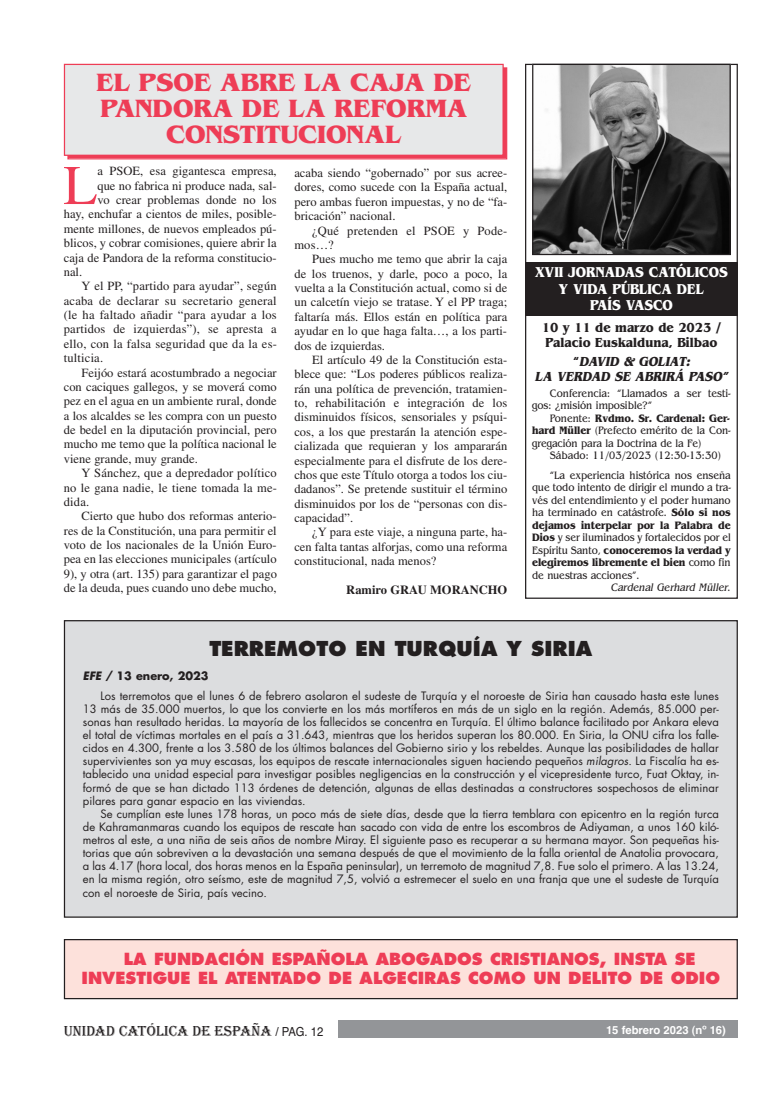
<style>
.page{position:relative;width:784px;height:1102px;background:#fff}
.page>*{position:absolute;margin:0;border:0;box-sizing:border-box;transform-origin:0 0}
.t1{font:55.88px "Times";color:#ee3d56}
.t2{font:700 26.25px/26.2px "Benguiat";color:#ee3d56;text-align:center}
.t3{font:800 20px "Futura Std";color:#231f20}
.t4{font:800 16.25px/18.8px "Futura Std";color:#ee3d56}
.t5{font:700 15px/16.2px "Benguiat";color:#fff;text-align:center;scale:.88 1}
.t6{font:15px "Algerian D";color:#231f20}
.t7{font:700 13.75px/15px "Benguiat";color:#231f20;scale:.88 1}
.t8{font:italic 700 13.75px/15px "Benguiat";color:#231f20;text-align:center;scale:.88 1}
.t9{font:12.5px/14.4px "Times";color:#231f20;text-align:justify}
.t10{font:700 12.5px "Times";color:#231f20}
.t11{font:11.25px/13.1px "Futura Std";letter-spacing:.005em;color:#231f20;text-align:justify}
.t12{font:11.25px/12.5px "Benguiat";letter-spacing:-.005em;color:#231f20;scale:.88 1}
.t13{font:700 11.25px "Benguiat";letter-spacing:-.005em;color:#231f20;scale:.88 1}
.t14{font:italic 11.25px "Benguiat";color:#231f20;scale:.88 1}
.t15{font:700 11.25px "Helvetica";color:#fff}
.s1{font-style:normal}
.s2{font-weight:700}
.s3{font-weight:400}
.s4{font-weight:700;font-style:italic}
.s5{font-style:italic}
.s6{font-family:"Helvetica";font-size:12.5px}
</style>
<div class="page">
<div style="left:67px;top:67px;width:440px;height:92px;border:1px solid #ee3d56"></div>
<div style="left:338px;top:1020px;width:399px;height:18px;background:#939598"></div>
<div style="left:65px;top:65px;width:437px;height:90px;background:#e7e8e9"></div>
<div style="left:64px;top:64px;width:439px;height:92px;border:1px solid #ee3d56"></div>
<div style="left:64px;top:940px;width:672px;height:59px;background:#fde1db"></div>
<div style="left:64px;top:939px;width:673px;height:60px;border:1px solid #231f20"></div>
<div style="left:524px;top:64px;width:213px;height:535px;border:1px solid #231f20"></div>
<div style="left:524px;top:262px;width:213px;height:53px;background:#231f20"></div>
<img style="left:533px;top:66px;width:195px;height:187px">
<div style="left:531px;top:64px;width:199px;height:191px;border:1px solid #231f20"></div>
<div style="left:64px;top:621px;width:672px;height:296px;background:#dcdddf"></div>
<h2 class="t2" style="left:96px;top:72px;width:376px">EL PSOE ABRE LA CAJA DE<br>PANDORA DE LA REFORMA<br>CONSTITUCIONAL</h2>
<h1 class="t1" style="left:63px;top:165px;width:36px">L</h1>
<p class="t9" style="left:97px;top:165px;width:181px">a PSOE, esa gigantesca empresa,</p>
<p class="t9" style="left:97px;top:179px;width:181px">que no fabrica ni produce nada, sal-</p>
<p class="t9" style="left:97px;top:194px;width:181px">vo crear problemas donde no los</p>
<p class="t9" style="left:64px;top:208px;width:214px">hay, enchufar a cientos de miles, posible-</p>
<p class="t9" style="left:64px;top:223px;width:214px">mente millones, de nuevos empleados pú-</p>
<p class="t9" style="left:64px;top:237px;width:214px">blicos, y cobrar comisiones, quiere abrir la</p>
<p class="t9" style="left:64px;top:251px;width:214px">caja de Pandora de la reforma constitucio-</p>
<p class="t9" style="left:64px;top:266px;width:20px">nal.</p>
<p class="t9" style="left:81px;top:280px;width:196px">Y el PP, “partido para ayudar”, según</p>
<p class="t9" style="left:64px;top:294px;width:214px">acaba de declarar su secretario general</p>
<p class="t9" style="left:64px;top:309px;width:214px">(le ha faltado añadir “para ayudar a los</p>
<p class="t9" style="left:64px;top:323px;width:214px">partidos de izquierdas”), se apresta a</p>
<p class="t9" style="left:64px;top:338px;width:214px">ello, con la falsa seguridad que da la es-</p>
<p class="t9" style="left:64px;top:352px;width:41px">tulticia.</p>
<p class="t9" style="left:81px;top:366px;width:196px">Feijóo estará acostumbrado a negociar</p>
<p class="t9" style="left:64px;top:381px;width:214px">con caciques gallegos, y se moverá como</p>
<p class="t9" style="left:64px;top:395px;width:214px">pez en el agua en un ambiente rural, donde</p>
<p class="t9" style="left:64px;top:409px;width:214px">a los alcaldes se les compra con un puesto</p>
<p class="t9" style="left:64px;top:424px;width:214px">de bedel en la diputación provincial, pero</p>
<p class="t9" style="left:64px;top:438px;width:214px">mucho me temo que la política nacional le</p>
<p class="t9" style="left:64px;top:453px;width:135px">viene grande, muy grande.</p>
<p class="t9" style="left:81px;top:467px;width:196px">Y Sánchez, que a depredador político</p>
<p class="t9" style="left:64px;top:481px;width:214px">no le gana nadie, le tiene tomada la me-</p>
<p class="t9" style="left:64px;top:496px;width:27px">dida.</p>
<p class="t9" style="left:81px;top:510px;width:196px">Cierto que hubo dos reformas anterio-</p>
<p class="t9" style="left:64px;top:524px;width:214px">res de la Constitución, una para permitir el</p>
<p class="t9" style="left:64px;top:539px;width:214px">voto de los nacionales de la Unión Euro-</p>
<p class="t9" style="left:64px;top:553px;width:214px">pea en las elecciones municipales (artículo</p>
<p class="t9" style="left:64px;top:568px;width:214px">9), y otra (art. 135) para garantizar el pago</p>
<p class="t9" style="left:64px;top:582px;width:214px">de la deuda, pues cuando uno debe mucho,</p>
<p class="t9" style="left:294px;top:167px;width:214px">acaba siendo “gobernado” por sus acree&shy;dores, como sucede con la España actual, pero ambas fueron impuestas, y no de “fa&shy;bricación” nacional.</p>
<p class="t9" style="left:294px;top:224px;width:214px;text-indent:18px">¿Qué pretenden el PSOE y Pode&shy;mos…?</p>
<p class="t9" style="left:294px;top:253px;width:214px;text-indent:18px">Pues mucho me temo que abrir la caja de los truenos, y darle, poco a poco, la vuelta a la Constitución actual, como si de un calcetín viejo se tratase. Y el PP traga; faltaría más. Ellos están en política para ayudar en lo que haga falta…, a los parti&shy;dos de izquierdas.</p>
<p class="t9" style="left:294px;top:354px;width:214px;text-indent:18px">El artículo 49 de la Constitución esta&shy;blece que: “Los poderes públicos realiza&shy;rán una política de prevención, tratamien&shy;to, rehabilitación e integración de los disminuidos físicos, sensoriales y psíqui&shy;cos, a los que prestarán la atención espe&shy;cializada que requieran y los ampararán especialmente para el disfrute de los dere&shy;chos que este Título otorga a todos los ciu&shy;dadanos”. Se pretende sustituir el término disminuidos por los de “personas con dis&shy;capacidad”.</p>
<p class="t9" style="left:294px;top:526px;width:214px;text-indent:18px">¿Y para este viaje, a ninguna parte, ha&shy;cen falta tantas alforjas, como una reforma constitucional, nada menos?</p>
<p class="t10" style="left:346px;top:585px;width:162px">Ramiro GRAU MORANCHO</p>
<p class="t5" style="left:534px;top:266px;width:220px">XVII JORNADAS CATÓLICOS<br>Y VIDA PÚBLICA DEL<br>PAÍS VASCO</p>
<p class="t7" style="left:541px;top:321px;width:205px">10 y 11 de marzo de 2023 /<br>Palacio Euskalduna, Bilbao</p>
<p class="t8" style="left:534px;top:355px;width:223px"><span class="s1">“</span> DAVID &amp; GOLIAT:<br>LA VERDAD SE ABRIRÁ PASO”</p>
<p class="t12" style="left:531px;top:388px;width:227px;text-indent:18px">Conferencia: “Llamados a ser testi&shy;gos: ¿misión imposible?”</p>
<p class="t12" style="left:531px;top:413px;width:227px;text-align:justify;text-indent:18px">Ponente: <span class="s2">Rvdmo. Sr. Cardenal: Ger&shy;hard Müller</span> (Prefecto emérito de la Con&shy;gregación para la Doctrina de la Fe)</p>
<p class="t12" style="left:549px;top:447px;width:207px;line-height:19.6px">Sábado: 11/03/2023 (12:30-13:30) “La experiencia histórica nos enseña</p>
<p class="t12" style="left:531px;top:482px;width:227px">que todo intento de dirigir el mundo a tra-</p>
<p class="t12" style="left:531px;top:495px;width:227px">vés del entendimiento y el poder humano</p>
<p class="t12" style="left:531px;top:507px;width:227px">ha terminado en catástrofe. <span class="s2">Sólo si nos</span></p>
<p class="t13" style="left:531px;top:521px;width:227px">dejamos interpelar por la Palabra de</p>
<p class="t12" style="left:531px;top:532px;width:227px"><span class="s2">Dios</span> y ser iluminados y fortalecidos por el</p>
<p class="t13" style="left:531px;top:546px;width:227px"><span class="s3">Espíritu Santo,</span> conoceremos la verdad y</p>
<p class="t13" style="left:531px;top:558px;width:227px">elegiremos libremente el bien <span class="s3">como fin</span></p>
<p class="t12" style="left:531px;top:570px;width:124px">de nuestras acciones”.</p>
<p class="t14" style="left:610px;top:583px;width:138px">Cardenal Gerhard Müller<span class="s1">.</span></p>
<h3 class="t3" style="left:209px;top:637px;width:384px">TERREMOTO EN TURQUÍA Y SIRIA</h3>
<p class="t11" style="left:100px;top:666px;width:619px;line-height:20.2px;text-indent:-18px"><span class="s4">EFE /</span> <span class="s2">13 enero, 2023<br></span>Los terremotos que el lunes 6 de febrero asolaron el sudeste de Turquía y el noroeste de Siria han causado hasta este lunes</p>
<p class="t11" style="left:83px;top:703px;width:637px">13 más de 35.000 muertos, lo que los convierte en los más mortíferos en más de un siglo en la región. Además, 85.000 per&shy;sonas han resultado heridas. La mayoría de los fallecidos se concentra en Turquía. El último balance facilitado por Ankara eleva el total de víctimas mortales en el país a 31.643, mientras que los heridos superan los 80.000. En Siria, la ONU cifra los falle&shy;cidos en 4.300, frente a los 3.580 de los últimos balances del Gobierno sirio y los rebeldes. Aunque las posibilidades de hallar supervivientes son ya muy escasas, los equipos de rescate internacionales siguen haciendo pequeños <span class="s5">milagros</span>. La Fiscalía ha es&shy;tablecido una unidad especial para investigar posibles negligencias en la construcción y el vicepresidente turco, Fuat Oktay, in&shy;formó de que se han dictado 113 órdenes de detención, algunas de ellas destinadas a constructores sospechosos de eliminar pilares para ganar espacio en las viviendas.</p>
<p class="t11" style="left:83px;top:808px;width:637px;text-indent:18px">Se cumplían este lunes 178 horas, un poco más de siete días, desde que la tierra temblara con epicentro en la región turca de Kahramanmaras cuando los equipos de rescate han sacado con vida de entre los escombros de Adiyaman, a unos 160 kiló&shy;metros al este, a una niña de seis años de nombre Miray. El siguiente paso es recuperar a su hermana mayor. Son pequeñas his&shy;torias que aún sobreviven a la devastación una semana después de que el movimiento de la falla oriental de Anatolia provocara, a las 4.17 (hora local, dos horas menos en la España peninsular), un terremoto de magnitud 7,8. Fue solo el primero. A las 13.24, en la misma región, otro seísmo, este de magnitud 7,5, volvió a estremecer el suelo en una franja que une el sudeste de Turquía con el noroeste de Siria, país vecino.</p>
<h3 class="t4" style="left:81px;top:950px;width:639px;text-indent:42px">LA FUNDACIÓN ESPAÑOLA ABOGADOS CRISTIANOS, INSTA SE<br>INVESTIGUE EL ATENTADO DE ALGECIRAS COMO UN DELITO DE ODIO</h3>
<p class="t6" style="left:64px;top:1022px;width:261px">UNIDAD CATÓLICA DE ESPAÑA <span class="s6">/ PAG. 12</span></p>
<p class="t15" style="left:605px;top:1026px;width:121px">15 febrero 2023 (nº 16)</p>
</div>
